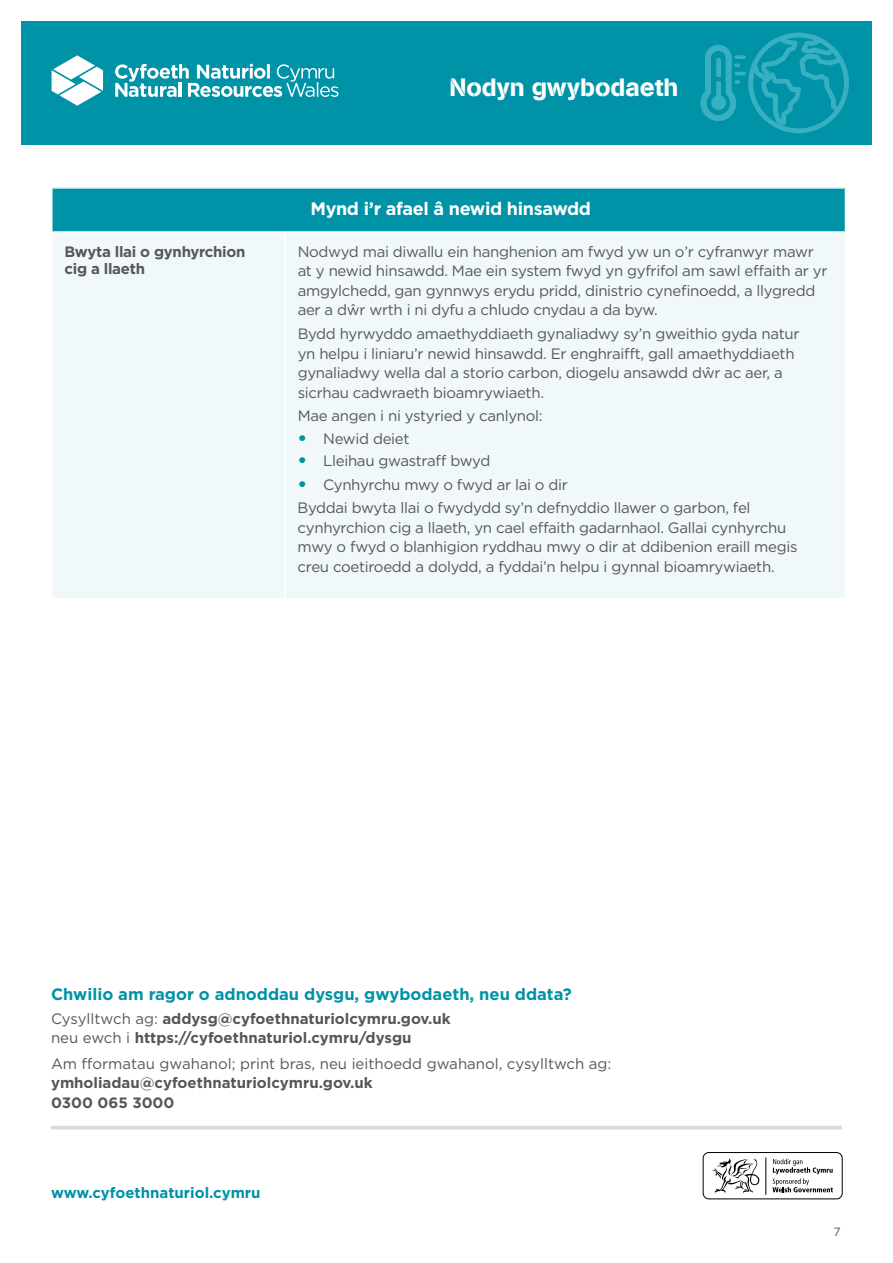
<style>
.page{position:relative;width:893px;height:1263px;background:#fff}
.page>*{position:absolute;margin:0;border:0;box-sizing:border-box;transform-origin:0 0}
.t1{font:24.75px "AG Book Stencil";color:#fff}
.t2{font:700 18px "Gotham";letter-spacing:-.02em;color:#fff}
.t3{font:700 16.5px "Gotham";color:#0092a6}
.t4{font:15px/19.5px "Gotham";letter-spacing:-.02em;color:#575756}
.t5{font:700 15px/19.5px "Gotham";color:#575756}
.t6{font:15px "Gotham";color:#575756}
.t7{font:700 15px/17.2px "Gotham";letter-spacing:-.02em;color:#575756}
.t8{font:700 15px "Gotham";color:#0092a6}
.t9{font:12px "Gotham";color:#575756}
.s1{font-weight:700;font-size:19.5px;color:#0092a6}
.s2{font-weight:400}
</style>
<div class="page">
<div style="left:703px;top:1152px;width:139px;height:47px;border:1px solid #000;border-radius:6px"></div>
<hr style="left:765px;top:1157px;width:1px;height:38px;background:#000">
<svg style="left:772px;top:1159px;width:61px;height:33px"></svg>
<svg style="left:712px;top:1158px;width:47px;height:35px"></svg>
<div style="left:21px;top:21px;width:851px;height:124px;background:#0092a6"></div>
<svg style="left:52px;top:55px;width:51px;height:51px"></svg>
<svg style="left:115px;top:64px;width:223px;height:33px"></svg>
<svg style="left:700px;top:32px;width:149px;height:102px"></svg>
<div style="left:52px;top:188px;width:793px;height:44px;background:#0092a6"></div>
<div style="left:53px;top:233px;width:792px;height:365px;background:#f1f8fa"></div>
<hr style="left:51px;top:187px;width:234px;height:2px;background:#fff">
<hr style="left:51px;top:189px;width:2px;height:42px;background:#fff">
<hr style="left:285px;top:187px;width:561px;height:2px;background:#fff">
<hr style="left:51px;top:231px;width:234px;height:2px;background:#fff">
<hr style="left:285px;top:231px;width:561px;height:2px;background:#fff">
<hr style="left:284px;top:233px;width:2px;height:365px;background:#fff">
<hr style="left:51px;top:1126px;width:791px;height:3px;background:#dadada">
<h1 class="t1" style="left:449px;top:73px;width:231px">Nodyn gwybodaeth</h1>
<p class="t2" style="left:310px;top:197px;width:282px">Mynd i’r afael â newid hinsawdd</p>
<p class="t7" style="left:65px;top:243px;width:182px">Bwyta llai o gynhyrchion cig a llaeth</p>
<p class="t4" style="left:298px;top:241px;width:531px">Nodwyd mai diwallu ein hanghenion am fwyd yw un o’r cyfranwyr mawr at y newid hinsawdd. Mae ein system fwyd yn gyfrifol am sawl effaith ar yr amgylchedd, gan gynnwys erydu pridd, dinistrio cynefinoedd, a llygredd aer a dŵr wrth i ni dyfu a chludo cnydau a da byw.</p>
<p class="t4" style="left:298px;top:324px;width:503px">Bydd hyrwyddo amaethyddiaeth gynaliadwy sy’n gweithio gyda natur yn helpu i liniaru’r newid hinsawdd. Er enghraifft, gall amaethyddiaeth gynaliadwy wella dal a storio carbon, diogelu ansawdd dŵr ac aer, a sicrhau cadwraeth bioamrywiaeth.</p>
<p class="t4" style="left:298px;top:406px;width:247px">Mae angen i ni ystyried y canlynol:</p>
<p class="t4" style="left:298px;top:428px;width:113px"><span class="s1">•</span> Newid deiet</p>
<p class="t4" style="left:298px;top:450px;width:194px"><span class="s1">•</span> Lleihau gwastraff bwyd</p>
<p class="t4" style="left:298px;top:472px;width:454px;line-height:23.7px"><span class="s1">•</span> Cynhyrchu mwy o fwyd ar lai o dir<br>Byddai bwyta llai o fwydydd sy’n defnyddio llawer o garbon, fel</p>
<p class="t4" style="left:298px;top:517px;width:501px">cynhyrchion cig a llaeth, yn cael effaith gadarnhaol. Gallai cynhyrchu mwy o fwyd o blanhigion ryddhau mwy o dir at ddibenion eraill megis creu coetiroedd a dolydd, a fyddai’n helpu i gynnal bioamrywiaeth.</p>
<p class="t3" style="left:51px;top:983px;width:522px">Chwilio am ragor o adnoddau dysgu, gwybodaeth, neu ddata?</p>
<p class="t5" style="left:51px;top:1008px;width:401px"><span class="s2">Cysylltwch ag:</span> addysg@cyfoethnaturiolcymru.gov.uk <span class="s2">neu ewch i</span> https://cyfoethnaturiol.cymru/dysgu</p>
<p class="t6" style="left:51px;top:1054px;width:562px">Am fformatau gwahanol; print bras, neu ieithoedd gwahanol, cysylltwch ag:</p>
<p class="t5" style="left:51px;top:1073px;width:323px">ymholiadau@cyfoethnaturiolcymru.gov.uk<br>0300 065 3000</p>
<p class="t8" style="left:51px;top:1183px;width:211px">www.cyfoethnaturiol.cymru</p>
<p class="t9" style="left:833px;top:1224px;width:9px">7</p>
</div>
